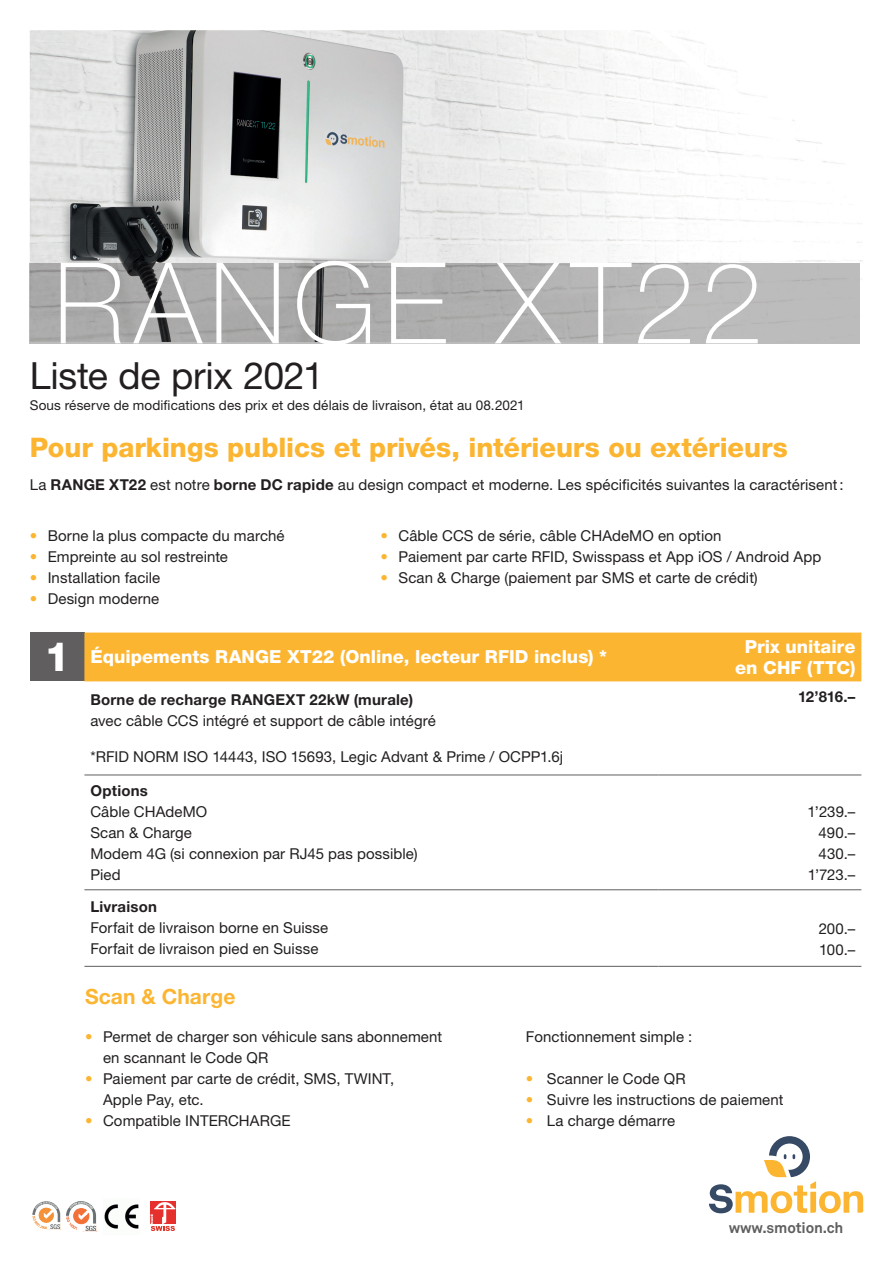
<style>
.page{position:relative;width:893px;height:1263px;background:#fff}
.page>*{position:absolute;margin:0;border:0;box-sizing:border-box;transform-origin:0 0}
.t1{font:100 112.8px "Helvetica Neue LT Std";letter-spacing:.065em;color:#fff}
.t2{font:800 40.5px "Helvetica Neue LT Std";color:#fff}
.t3{font:37.5px "Helvetica Neue LT Std";letter-spacing:-.01em;color:#231f20}
.t4{font:800 27px "Helvetica Neue LT Std";color:#fcb531}
.t5{font:700 21px "Helvetica Neue LT Std";letter-spacing:.005em;color:#fcb531}
.t6{font:800 18px/21px "Helvetica Neue LT Std";color:#fff;text-align:center}
.t7{font:15px/21px "Helvetica Neue LT Std";letter-spacing:.005em;color:#231f20}
.t8{font:700 15px "Helvetica Neue LT Std";letter-spacing:.015em;color:#231f20}
.t9{font:700 15px "Akkurat";letter-spacing:-.01em;color:#605e5f}
.t10{font:13.5px "Helvetica Neue LT Std";letter-spacing:.01em;color:#231f20}
.s1{font-weight:700}
.s2{color:#fcb531}
</style>
<div class="page">
<img style="left:30px;top:30px;width:833px;height:233px">
<svg style="left:30px;top:263px;width:830px;height:80px;background:#acacac"></svg>
<svg style="left:647px;top:30px;width:216px;height:181px"></svg>
<div style="left:30px;top:632px;width:54px;height:49px;background:#605e5f"></div>
<div style="left:84px;top:632px;width:777px;height:49px;background:#fcb531"></div>
<hr style="left:84px;top:775px;width:574px;height:1px;background:#605e5f">
<hr style="left:658px;top:775px;width:203px;height:1px;background:#605e5f">
<hr style="left:84px;top:889px;width:574px;height:1px;background:#605e5f">
<hr style="left:658px;top:889px;width:203px;height:1px;background:#605e5f">
<hr style="left:84px;top:966px;width:574px;height:1px;background:#605e5f">
<hr style="left:658px;top:966px;width:203px;height:1px;background:#605e5f">
<svg style="left:709px;top:1136px;width:154px;height:77px"></svg>
<img style="left:67px;top:1202px;width:30px;height:29px">
<svg style="left:150px;top:1201px;width:26px;height:23px"></svg>
<svg style="left:151px;top:1202px;width:24px;height:29px"></svg>
<img style="left:32px;top:1201px;width:30px;height:29px">
<img style="left:104px;top:1204px;width:35px;height:25px">
<h1 class="t1" style="left:54px;top:239px;width:711px">RANGE XT22</h1>
<h3 class="t3" style="left:30px;top:353px;width:296px">Liste de prix 2021</h3>
<p class="t10" style="left:30px;top:397px;width:496px">Sous réserve de modifications des prix et des délais de livraison, état au 08.2021</p>
<h3 class="t4" style="left:30px;top:432px;width:760px">Pour parkings publics et privés, intérieurs ou extérieurs</h3>
<p class="t7" style="left:30px;top:473px;width:815px">La <span class="s1">RANGE XT22</span> est notre <span class="s1">borne DC rapide</span> au design compact et moderne. Les spécificités suivantes la caractérisent:</p>
<p class="t7" style="left:30px;top:525px;width:256px"><span class="s2">•</span> Borne la plus compacte du marché</p>
<p class="t7" style="left:30px;top:546px;width:200px"><span class="s2">•</span> Empreinte au sol restreinte</p>
<p class="t7" style="left:30px;top:567px;width:132px"><span class="s2">•</span> Installation facile</p>
<p class="t7" style="left:30px;top:588px;width:131px"><span class="s2">•</span> Design moderne</p>
<h2 class="t2" style="left:44px;top:633px;width:27px">1</h2>
<p class="t6" style="left:90px;top:646px;width:518px">Équipements RANGE XT22 (Online, lecteur RFID inclus) *</p>
<p class="t6" style="left:735px;top:636px;width:122px">Prix unitaire en CHF (TTC)</p>
<p class="t8" style="left:90px;top:690px;width:324px">Borne de recharge RANGEXT 22kW (murale)</p>
<p class="t7" style="left:90px;top:710px;width:347px">avec câble CCS intégré et support de câble intégré</p>
<p class="t7" style="left:90px;top:746px;width:474px">*RFID NORM ISO 14443, ISO 15693, Legic Advant &amp; Prime / OCPP1.6j</p>
<p class="t7" style="left:381px;top:525px;width:342px"><span class="s2">•</span> Câble CCS de série, câble CHAdeMO en option</p>
<p class="t7" style="left:381px;top:546px;width:442px"><span class="s2">•</span> Paiement par carte RFID, Swisspass et App iOS / Android App</p>
<p class="t7" style="left:381px;top:567px;width:379px"><span class="s2">•</span> Scan &amp; Charge (paiement par SMS et carte de crédit)</p>
<p class="t8" style="left:798px;top:687px;width:59px">12’816.–</p>
<p class="t8" style="left:90px;top:781px;width:59px">Options</p>
<p class="t7" style="left:90px;top:800px;width:329px">Câble CHAdeMO<br>Scan &amp; Charge<br>Modem 4G (si connexion par RJ45 pas possible)<br>Pied</p>
<p class="t7" style="left:807px;top:801px;width:49px;text-align:right">1’239.–<br>490.–<br>430.–<br>1’723.–</p>
<p class="t8" style="left:90px;top:898px;width:68px">Livraison</p>
<p class="t7" style="left:90px;top:917px;width:239px">Forfait de livraison borne en Suisse<br>Forfait de livraison pied en Suisse</p>
<p class="t7" style="left:819px;top:917px;width:38px">200.–<br>100.–</p>
<h3 class="t5" style="left:85px;top:984px;width:152px">Scan &amp; Charge</h3>
<p class="t7" style="left:103px;top:1025px;width:341px;text-indent:-18px"><span class="s2">•</span> Permet de charger son véhicule sans abonnement en scannant le Code QR</p>
<p class="t7" style="left:103px;top:1067px;width:293px;text-indent:-18px"><span class="s2">•</span> Paiement par carte de crédit, SMS, TWINT,<br>Apple Pay, etc.</p>
<p class="t7" style="left:85px;top:1109px;width:207px"><span class="s2">•</span> Compatible INTERCHARGE</p>
<p class="t7" style="left:526px;top:1026px;width:168px">Fonctionnement simple :</p>
<p class="t7" style="left:526px;top:1068px;width:161px"><span class="s2">•</span> Scanner le Code QR</p>
<p class="t7" style="left:526px;top:1089px;width:259px"><span class="s2">•</span> Suivre les instructions de paiement</p>
<p class="t7" style="left:526px;top:1110px;width:151px"><span class="s2">•</span> La charge démarre</p>
<p class="t9" style="left:729px;top:1218px;width:116px">www.smotion.ch</p>
</div>
